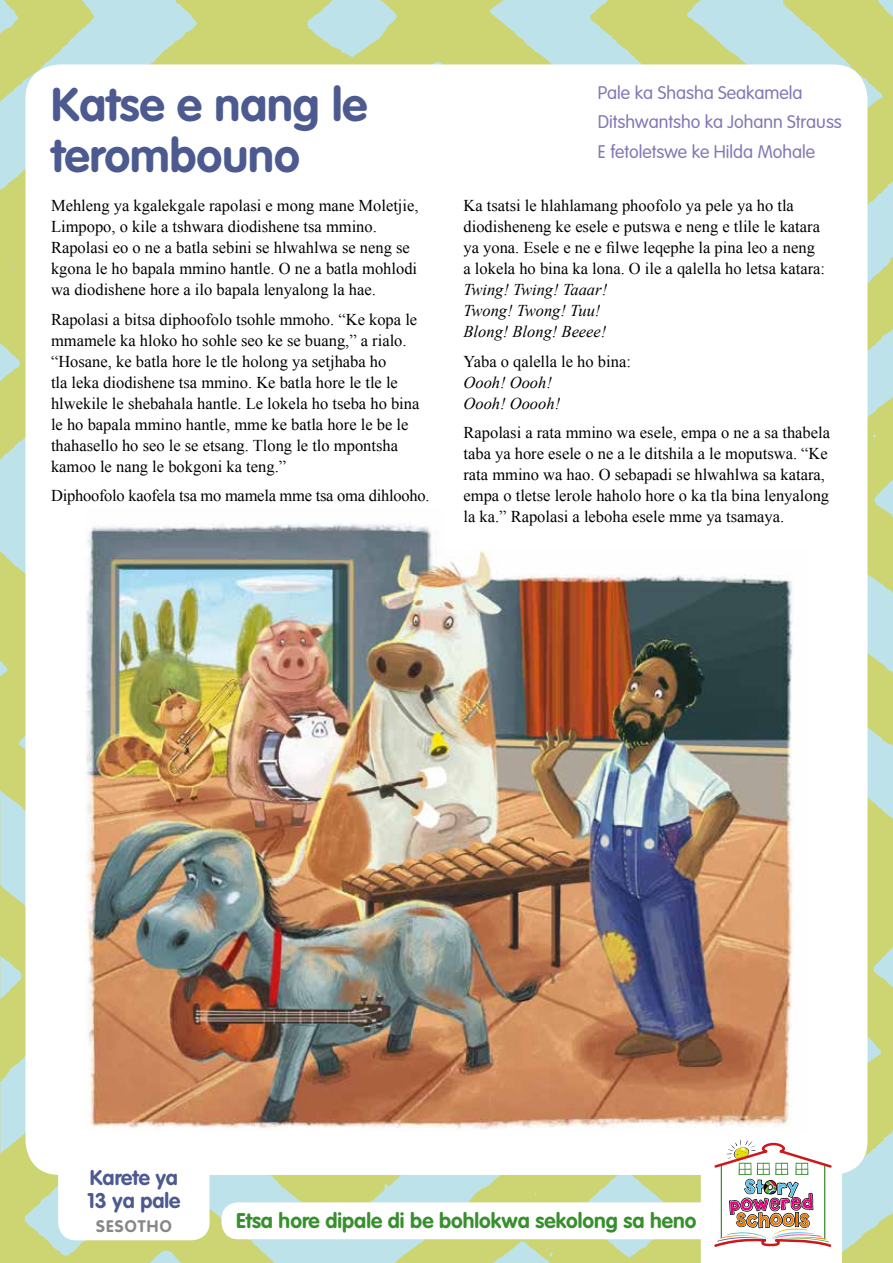
<style>
.page{position:relative;width:893px;height:1263px;background:#fff}
.page>*{position:absolute;margin:0;border:0;box-sizing:border-box;transform-origin:0 0}
.t1{font:700 46.5px/51px "VAG Rounded Std";color:#4c5a90}
.t2{font:700 21px "VAG Rounded Std";color:#388f2e}
.t3{font:700 21px/22.5px "VAG Rounded Std";color:#4c5a90}
.t4{font:300 18px/29.5px "VAG Rounded Std";color:#8577b6}
.t5{font:16.5px/21px "Times New Roman";color:#000}
.t6{font:italic 16.5px/21px "Times New Roman";color:#000}
.t7{font:700 16.5px "VAG Rounded Std";letter-spacing:.07em;color:#878787}
</style>
<div class="page">
<img style="left:0;top:0;width:893px;height:1263px">
<div style="left:26px;top:64px;width:841px;height:1111px;background:#fff;border-radius:34px"></div>
<svg style="left:58px;top:1175px;width:152px;height:65px"></svg>
<svg style="left:222px;top:1139px;width:620px;height:124px"></svg>
<img style="left:85px;top:523px;width:708px;height:606px">
<h1 class="t1" style="left:51px;top:81px;width:318px">Katse e nang le terombouno</h1>
<p class="t4" style="left:598px;top:78px;width:246px">Pale ka Shasha Seakamela<br>Ditshwantsho ka Johann Strauss<br>E fetoletswe ke Hilda Mohale</p>
<p class="t5" style="left:51px;top:195px;width:369px">Mehleng ya kgalekgale rapolasi e mong mane Moletjie, Limpopo, o kile a tshwara diodishene tsa mmino.<br>Rapolasi eo o ne a batla sebini se hlwahlwa se neng se kgona le ho bapala mmino hantle. O ne a batla mohlodi wa diodishene hore a ilo bapala lenyalong la hae.</p>
<p class="t5" style="left:51px;top:309px;width:370px">Rapolasi a bitsa diphoofolo tsohle mmoho. “Ke kopa le mmamele ka hloko ho sohle seo ke se buang,” a rialo. “Hosane, ke batla hore le tle holong ya setjhaba ho<br>tla leka diodishene tsa mmino. Ke batla hore le tle le hlwekile le shebahala hantle. Le lokela ho tseba ho bina le ho bapala mmino hantle, mme ke batla hore le be le thahasello ho seo le se etsang. Tlong le tlo mpontsha kamoo le nang le bokgoni ka teng.”</p>
<p class="t5" style="left:51px;top:485px;width:380px">Diphoofolo kaofela tsa mo mamela mme tsa oma dihlooho.</p>
<p class="t5" style="left:463px;top:195px;width:363px">Ka tsatsi le hlahlamang phoofolo ya pele ya ho tla diodisheneng ke esele e putswa e neng e tlile le katara ya yona. Esele e ne e filwe leqephe la pina leo a neng a lokela ho bina ka lona. O ile a qalella ho letsa katara:</p>
<p class="t6" style="left:463px;top:279px;width:145px">Twing! Twing! Taaar!<br>Twong! Twong! Tuu!<br>Blong! Blong! Beeee!</p>
<p class="t5" style="left:463px;top:351px;width:169px">Yaba o qalella le ho bina:</p>
<p class="t6" style="left:463px;top:372px;width:98px">Oooh! Oooh!<br>Oooh! Ooooh!</p>
<p class="t5" style="left:463px;top:422px;width:368px">Rapolasi a rata mmino wa esele, empa o ne a sa thabela taba ya hore esele o ne a le ditshila a le moputswa. “Ke rata mmino wa hao. O sebapadi se hlwahlwa sa katara, empa o tletse lerole haholo hore o ka tla bina lenyalong la ka.” Rapolasi a leboha esele mme ya tsamaya.</p>
<p class="t3" style="left:87px;top:1167px;width:95px">Karete ya<br>13 ya pale</p>
<p class="t7" style="left:96px;top:1217px;width:77px">SESOTHO</p>
<p class="t2" style="left:236px;top:1208px;width:462px">Etsa hore dipale di be bohlokwa sekolong sa heno</p>
</div>
